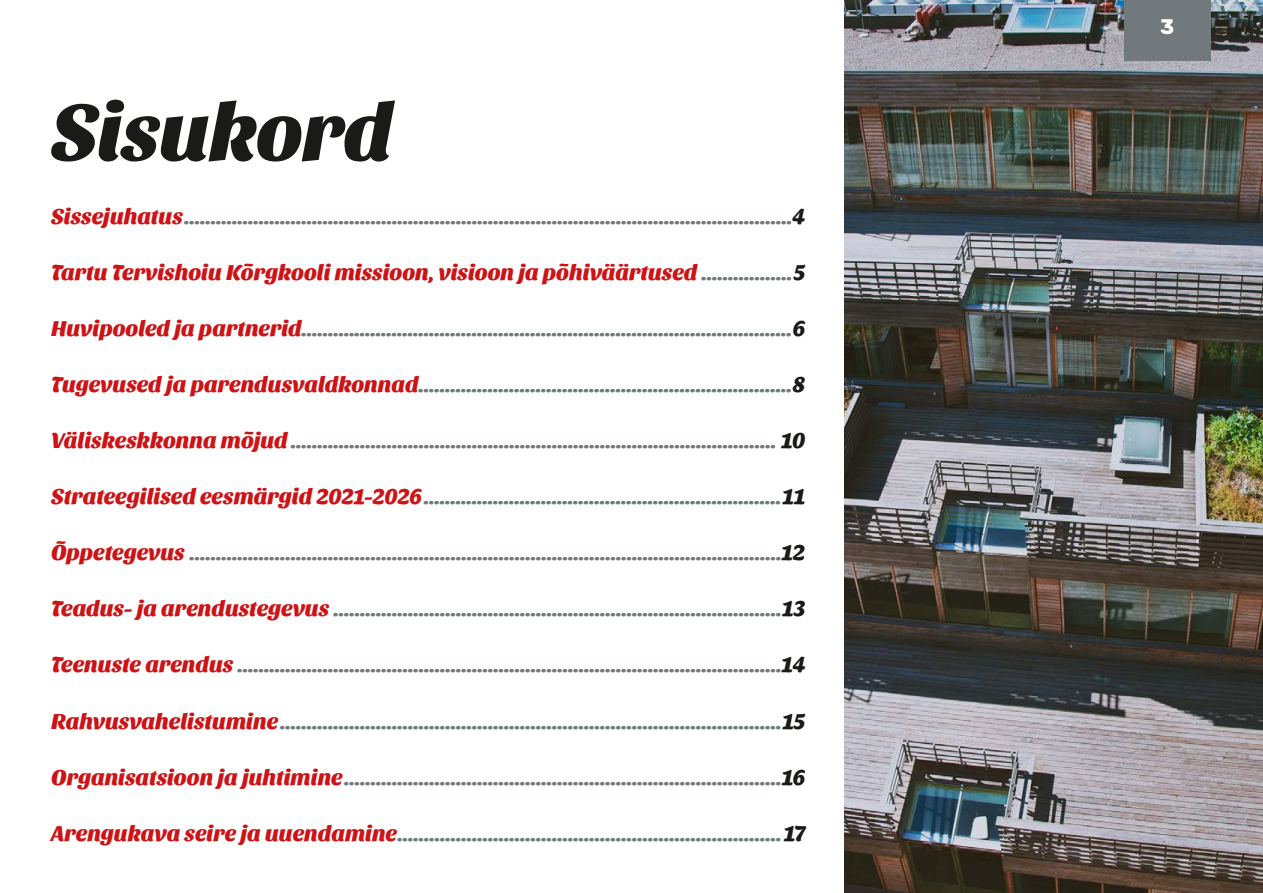
<style>
.page{position:relative;width:1263px;height:893px;background:#fff}
.page>*{position:absolute;margin:0;border:0;box-sizing:border-box;transform-origin:0 0}
.t1{font:82.5px "Sansita One";letter-spacing:-.03em;color:#1a1a18}
.t2{font:22.5px "Sansita One";letter-spacing:-.02em;color:#72797c}
.t3{font:22.5px "Sansita One";letter-spacing:-.02em;color:#cd1316}
.t4{font:700 21px "Rubik";color:#fff}
.s1{color:#cd1316}
.s2{color:#1a1a18}
.s3{color:#72797c}
</style>
<div class="page">
<img style="left:844px;top:0;width:419px;height:893px">
<div style="left:1124px;top:0;width:86px;height:60px;background:#72797c"></div>
<h1 class="t1" style="left:51px;top:85px;width:345px">Sisukord</h1>
<p class="t2" style="left:51px;top:204px;width:756px"><span class="s1">Sissejuhatus</span>..................................................................................................................<span class="s2">4</span></p>
<p class="t3" style="left:51px;top:260px;width:756px">Tartu Tervishoiu Kõrgkooli missioon, visioon ja põhiväärtused <span class="s3">.................</span><span class="s2">5</span></p>
<p class="t2" style="left:51px;top:316px;width:756px"><span class="s1">Huvipooled ja partnerid</span>............................................................................................<span class="s2">6</span></p>
<p class="t2" style="left:51px;top:372px;width:756px"><span class="s1">Tugevused ja parendusvaldkonnad</span>......................................................................<span class="s2">8</span></p>
<p class="t2" style="left:51px;top:428px;width:756px"><span class="s1">Väliskeskkonna mõjud</span>........................................................................................... <span class="s2">10</span></p>
<p class="t2" style="left:51px;top:484px;width:756px"><span class="s1">Strateegilised eesmärgid 2021-2026</span>...................................................................<span class="s2">11</span></p>
<p class="t2" style="left:51px;top:540px;width:756px"><span class="s1">Õppetegevus</span> ...............................................................................................................<span class="s2">12</span></p>
<p class="t2" style="left:51px;top:596px;width:756px"><span class="s1">Teadus- ja arendustegevus</span> ....................................................................................<span class="s2">13</span></p>
<p class="t2" style="left:51px;top:652px;width:756px"><span class="s1">Teenuste arendus</span> ......................................................................................................<span class="s2">14</span></p>
<p class="t2" style="left:51px;top:708px;width:756px"><span class="s1">Rahvusvahelistumine</span>..............................................................................................<span class="s2">15</span></p>
<p class="t2" style="left:51px;top:764px;width:756px"><span class="s1">Organisatsioon ja juhtimine</span>..................................................................................<span class="s2">16</span></p>
<p class="t2" style="left:51px;top:820px;width:756px"><span class="s1">Arengukava seire ja uuendamine</span>........................................................................<span class="s2">17</span></p>
<p class="t4" style="left:1160px;top:15px;width:16px">3</p>
</div>
